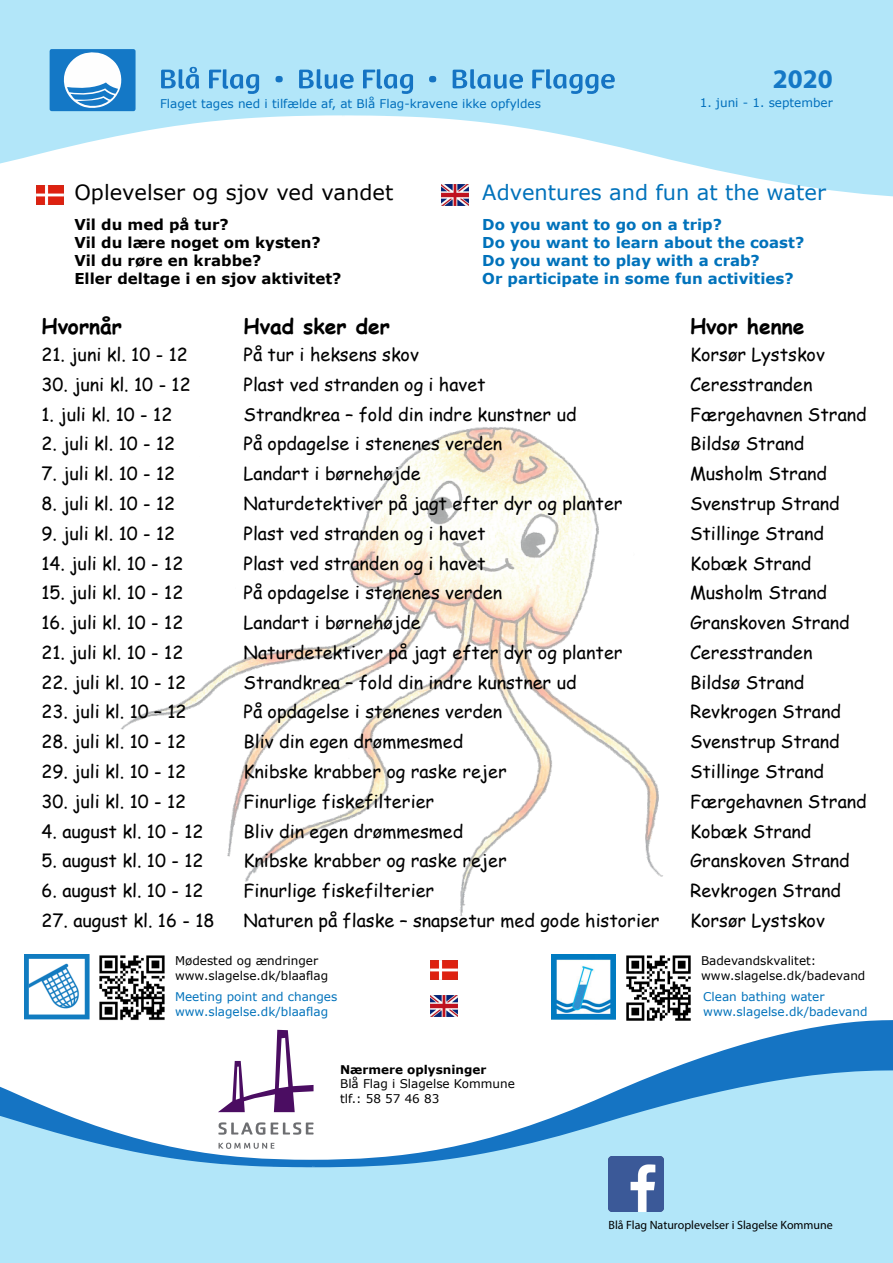
<style>
.page{position:relative;width:893px;height:1263px;background:#fff}
.page>*{position:absolute;margin:0;border:0;box-sizing:border-box;transform-origin:0 0}
.t1{font:700 27px "Myriad Pro";color:#1478c6}
.t2{font:700 21px "Comic Sans MS";color:#000}
.t3{font:21px "Verdana";color:#0072bb}
.t4{font:21px "Verdana";color:#000}
.t5{font:18px "Comic Sans MS";color:#000}
.t6{font:700 15px/18px "Verdana";color:#0072bb}
.t7{font:700 15px/18px "Verdana";color:#000}
.t8{font:12px/14.4px "Verdana";color:#000}
.t9{font:12px/14.4px "Verdana";color:#0072bb}
.t10{font:12px "Verdana";color:#006ebc}
.t11{font:12px "Myriad Pro";color:#000}
.t12{font:700 12px "Verdana";color:#000}
</style>
<div class="page">
<svg style="left:0;top:0;width:893px;height:197px;fill:#b2e6f9"></svg>
<svg style="left:277px;top:1020px;width:616px;height:50px"></svg>
<svg style="left:0;top:1070px;width:893px;height:193px;fill:#b2e6f9"></svg>
<div style="left:50px;top:49px;width:86px;height:62px;background:#1478c6;border-radius:2px"></div>
<svg style="left:64px;top:52px;width:58px;height:56px"></svg>
<svg style="left:161px;top:67px;width:38px;height:22px"></svg>
<svg style="left:209px;top:69px;width:50px;height:25px"></svg>
<div style="left:275px;top:76px;width:8px;height:6px;background:#1574c3;border-radius:50%"></div>
<svg style="left:299px;top:69px;width:55px;height:20px"></svg>
<svg style="left:363px;top:69px;width:50px;height:25px"></svg>
<div style="left:429px;top:76px;width:7px;height:6px;background:#1574c3;border-radius:50%"></div>
<svg style="left:453px;top:69px;width:70px;height:20px"></svg>
<svg style="left:532px;top:69px;width:83px;height:25px;background:#7abde5"></svg>
<img style="left:120px;top:427px;width:543px;height:497px">
<svg style="left:218px;top:1122px;width:47px;height:9px"></svg>
<svg style="left:271px;top:1122px;width:43px;height:9px"></svg>
<svg style="left:218px;top:1030px;width:96px;height:82px"></svg>
<img style="left:441px;top:184px;width:28px;height:21px">
<img style="left:616px;top:955px;width:85px;height:75px">
<img style="left:551px;top:955px;width:64px;height:69px">
<img style="left:99px;top:955px;width:66px;height:65px">
<img style="left:25px;top:955px;width:64px;height:64px">
<img style="left:431px;top:995px;width:27px;height:21px">
<img style="left:431px;top:960px;width:27px;height:20px">
<img style="left:36px;top:185px;width:28px;height:19px">
<svg style="left:32px;top:1131px;width:829px;height:120px;background:#afe1f5"></svg>
<img style="left:609px;top:1157px;width:54px;height:55px">
<p class="t10" style="left:160px;top:95px;width:382px">Flaget tages ned i tilfælde af, at Blå Flag-kravene ikke opfyldes</p>
<h1 class="t1" style="left:773px;top:61px;width:61px">2020</h1>
<p class="t10" style="left:700px;top:94px;width:135px">1. juni - 1. september</p>
<p class="t4" style="left:74px;top:178px;width:320px">Oplevelser og sjov ved vandet</p>
<p class="t7" style="left:74px;top:215px;width:269px">Vil du med på tur?<br>Vil du lære noget om kysten?<br>Vil du røre en krabbe?<br>Eller deltage i en sjov aktivitet?</p>
<p class="t3" style="left:482px;top:178px;width:345px">Adventures and fun at the water</p>
<p class="t6" style="left:482px;top:215px;width:323px">Do you want to go on a trip?<br>Do you want to learn about the coast?<br>Do you want to play with a crab?<br>Or participate in some fun activities?</p>
<p class="t2" style="left:41px;top:311px;width:82px">Hvornår</p>
<p class="t2" style="left:244px;top:311px;width:148px">Hvad sker der</p>
<p class="t2" style="left:690px;top:311px;width:116px">Hvor henne</p>
<p class="t5" style="left:41px;top:341px;width:148px">21. juni kl. 10 - 12</p>
<p class="t5" style="left:244px;top:341px;width:177px">På tur i heksens skov</p>
<p class="t5" style="left:690px;top:341px;width:136px">Korsør Lystskov</p>
<p class="t5" style="left:41px;top:371px;width:151px">30. juni kl. 10 - 12</p>
<p class="t5" style="left:244px;top:371px;width:244px">Plast ved stranden og i havet</p>
<p class="t5" style="left:690px;top:371px;width:124px">Ceresstranden</p>
<p class="t5" style="left:41px;top:401px;width:132px">1. juli kl. 10 - 12</p>
<p class="t5" style="left:244px;top:401px;width:334px">Strandkrea – fold din indre kunstner ud</p>
<p class="t5" style="left:690px;top:401px;width:178px">Færgehavnen Strand</p>
<p class="t5" style="left:41px;top:430px;width:135px">2. juli kl. 10 - 12</p>
<p class="t5" style="left:244px;top:430px;width:260px">På opdagelse i stenenes verden</p>
<p class="t5" style="left:690px;top:430px;width:116px">Bildsø Strand</p>
<p class="t5" style="left:41px;top:460px;width:135px">7. juli kl. 10 - 12</p>
<p class="t5" style="left:244px;top:460px;width:179px">Landart i børnehøjde</p>
<p class="t5" style="left:690px;top:460px;width:139px">Musholm Strand</p>
<p class="t5" style="left:41px;top:490px;width:135px">8. juli kl. 10 - 12</p>
<p class="t5" style="left:244px;top:490px;width:380px">Naturdetektiver på jagt efter dyr og planter</p>
<p class="t5" style="left:690px;top:490px;width:151px">Svenstrup Strand</p>
<p class="t5" style="left:41px;top:520px;width:135px">9. juli kl. 10 - 12</p>
<p class="t5" style="left:244px;top:520px;width:244px">Plast ved stranden og i havet</p>
<p class="t5" style="left:690px;top:520px;width:135px">Stillinge Strand</p>
<p class="t5" style="left:41px;top:550px;width:143px">14. juli kl. 10 - 12</p>
<p class="t5" style="left:244px;top:550px;width:244px">Plast ved stranden og i havet</p>
<p class="t5" style="left:690px;top:550px;width:123px">Kobæk Strand</p>
<p class="t5" style="left:41px;top:579px;width:143px">15. juli kl. 10 - 12</p>
<p class="t5" style="left:244px;top:579px;width:260px">På opdagelse i stenenes verden</p>
<p class="t5" style="left:690px;top:579px;width:139px">Musholm Strand</p>
<p class="t5" style="left:41px;top:609px;width:143px">16. juli kl. 10 - 12</p>
<p class="t5" style="left:244px;top:609px;width:179px">Landart i børnehøjde</p>
<p class="t5" style="left:690px;top:609px;width:161px">Granskoven Strand</p>
<p class="t5" style="left:41px;top:639px;width:143px">21. juli kl. 10 - 12</p>
<p class="t5" style="left:244px;top:639px;width:380px">Naturdetektiver på jagt efter dyr og planter</p>
<p class="t5" style="left:690px;top:639px;width:124px">Ceresstranden</p>
<p class="t5" style="left:41px;top:669px;width:146px">22. juli kl. 10 - 12</p>
<p class="t5" style="left:244px;top:669px;width:334px">Strandkrea – fold din indre kunstner ud</p>
<p class="t5" style="left:690px;top:669px;width:116px">Bildsø Strand</p>
<p class="t5" style="left:41px;top:699px;width:147px">23. juli kl. 10 – 12</p>
<p class="t5" style="left:244px;top:699px;width:260px">På opdagelse i stenenes verden</p>
<p class="t5" style="left:690px;top:699px;width:152px">Revkrogen Strand</p>
<p class="t5" style="left:41px;top:728px;width:146px">28. juli kl. 10 - 12</p>
<p class="t5" style="left:244px;top:728px;width:221px">Bliv din egen drømmesmed</p>
<p class="t5" style="left:690px;top:728px;width:151px">Svenstrup Strand</p>
<p class="t5" style="left:41px;top:758px;width:146px">29. juli kl. 10 - 12</p>
<p class="t5" style="left:244px;top:758px;width:264px">Knibske krabber og raske rejer</p>
<p class="t5" style="left:690px;top:758px;width:135px">Stillinge Strand</p>
<p class="t5" style="left:41px;top:788px;width:146px">30. juli kl. 10 - 12</p>
<p class="t5" style="left:244px;top:788px;width:192px">Finurlige fiskefilterier</p>
<p class="t5" style="left:690px;top:788px;width:178px">Færgehavnen Strand</p>
<p class="t5" style="left:41px;top:818px;width:163px">4. august kl. 10 - 12</p>
<p class="t5" style="left:244px;top:818px;width:221px">Bliv din egen drømmesmed</p>
<p class="t5" style="left:690px;top:818px;width:123px">Kobæk Strand</p>
<p class="t5" style="left:41px;top:847px;width:163px">5. august kl. 10 - 12</p>
<p class="t5" style="left:244px;top:847px;width:264px">Knibske krabber og raske rejer</p>
<p class="t5" style="left:690px;top:847px;width:161px">Granskoven Strand</p>
<p class="t5" style="left:41px;top:877px;width:163px">6. august kl. 10 - 12</p>
<p class="t5" style="left:244px;top:877px;width:192px">Finurlige fiskefilterier</p>
<p class="t5" style="left:690px;top:877px;width:152px">Revkrogen Strand</p>
<p class="t5" style="left:41px;top:907px;width:174px">27. august kl. 16 - 18</p>
<p class="t5" style="left:244px;top:907px;width:417px">Naturen på flaske – snapsetur med gode historier</p>
<p class="t5" style="left:690px;top:907px;width:136px">Korsør Lystskov</p>
<p class="t8" style="left:175px;top:954px;width:155px">Mødested og ændringer www.slagelse.dk/blaaflag</p>
<p class="t9" style="left:175px;top:989px;width:164px">Meeting point and changes www.slagelse.dk/blaaflag</p>
<p class="t12" style="left:340px;top:1061px;width:148px">Nærmere oplysninger</p>
<p class="t8" style="left:340px;top:1076px;width:176px">Blå Flag i Slagelse Kommune tlf.: 58 57 46 83</p>
<p class="t8" style="left:701px;top:954px;width:166px">Badevandskvalitet: www.slagelse.dk/badevand</p>
<p class="t9" style="left:703px;top:989px;width:166px">Clean bathing water www.slagelse.dk/badevand</p>
<p class="t11" style="left:609px;top:1218px;width:226px">Blå Flag Naturoplevelser i Slagelse Kommune</p>
</div>
